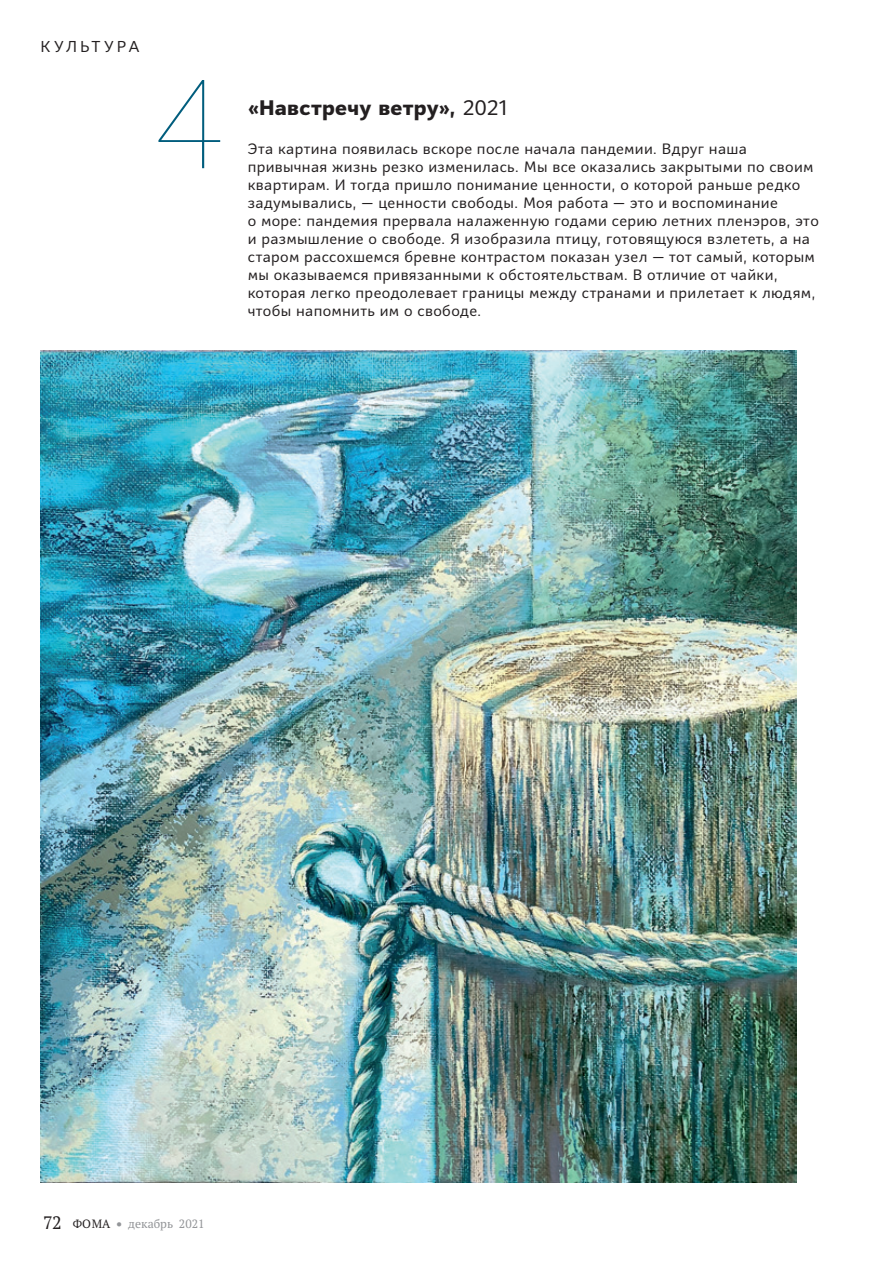
<style>
.page{position:relative;width:893px;height:1263px;background:#fff}
.page>*{position:absolute;margin:0;border:0;box-sizing:border-box;transform-origin:0 0}
.t1{font:100 126px "Mediator";color:#005d7d}
.t2{font:800 21px "Mediator";letter-spacing:.015em;color:#231f20}
.t3{font:15.75px "Mediator";color:#231f20}
.t4{font:15px/18px "Mediator";letter-spacing:.025em;color:#231f20}
.t5{font:12px "PT Serif";color:#939598}
.s1{font-weight:400}
.s2{font-size:18px;color:#231f20}
.s3{color:#231f20}
.s4{font-size:15px}
</style>
<div class="page">
<img style="left:40px;top:350px;width:756px;height:832px">
<p class="t3" style="left:40px;top:36px;width:88px">культура</p>
<h1 class="t1" style="left:153px;top:45px;width:73px">4</h1>
<h2 class="t2" style="left:248px;top:94px;width:261px">«Навстречу ветру», <span class="s1">2021</span></h2>
<p class="t4" style="left:248px;top:140px;width:573px">Эта картина появилась вскоре после начала пандемии. Вдруг наша привычная жизнь резко изменилась. Мы все оказались закрытыми по своим квартирам. И тогда пришло понимание ценности, о которой раньше редко задумывались, — ценности свободы. Моя работа — это и воспоминание<br>о море: пандемия прервала налаженную годами серию летних пленэров, это и размышление о свободе. Я изобразила птицу, готовящуюся взлететь, а на старом рассохшемся бревне контрастом показан узел — тот самый, которым мы оказываемся привязанными к обстоятельствам. В отличие от чайки, которая легко преодолевает границы между странами и прилетает к людям, чтобы напомнить им о свободе.</p>
<p class="t5" style="left:43px;top:1216px;width:163px"><span class="s2">72</span> <span class="s3">ФОМА</span> <span class="s4">•</span> декабрь 2021</p>
</div>
